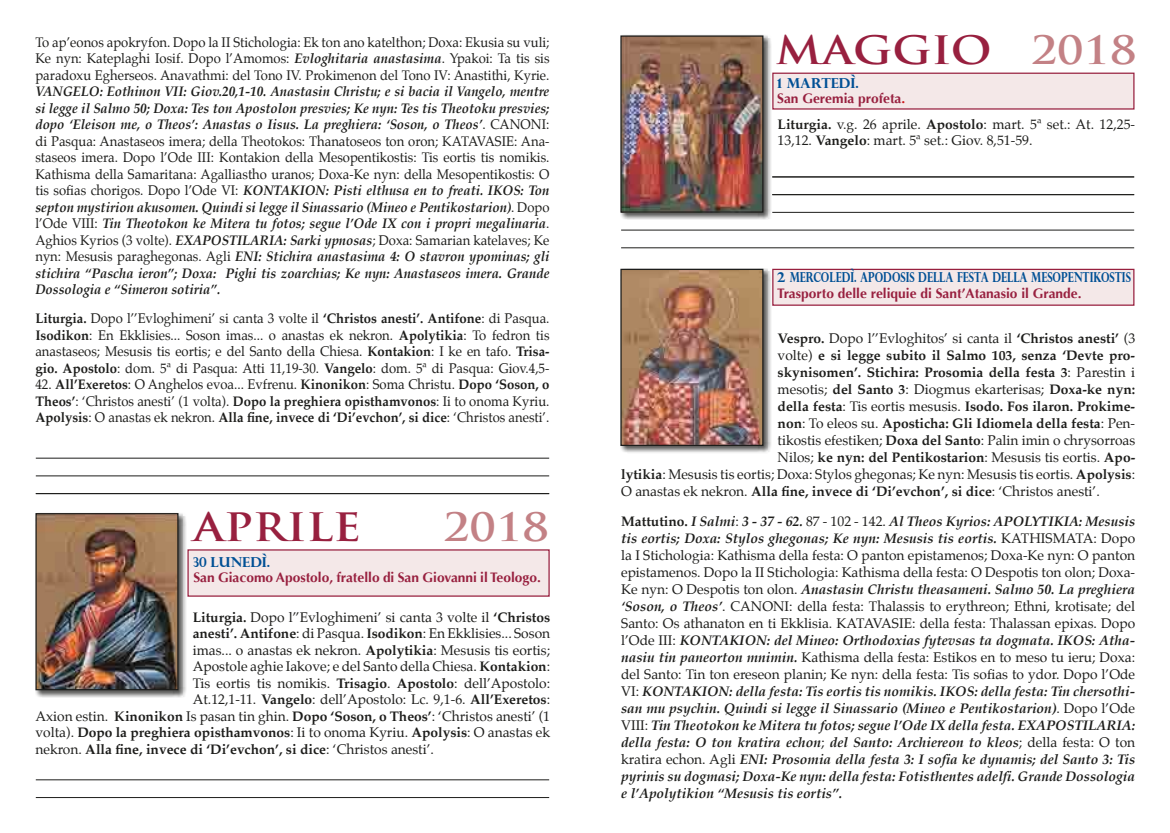
<style>
.page{position:relative;width:1170px;height:833px;background:#fff}
.page>*{position:absolute;margin:0;border:0;box-sizing:border-box;transform-origin:0 0}
.t1{font:700 38.12px "Trajan Pro";color:#98203f;scale:1.16 1}
.t2{font:700 38.12px "Trajan Pro";color:#c38185;scale:1.16 1}
.t3{font:italic 700 13.75px/17px "Palatino";color:#1d1d1b;text-align:justify}
.t4{font:italic 700 13.75px/16.5px "Palatino";color:#1d1d1b;text-align:justify;scale:.95 1}
.t5{font:13.75px/16.5px "Palatino";color:#1d1d1b}
.t6{font:13.75px/16.5px "Palatino";color:#1d1d1b;text-align:justify;scale:.95 1}
.t7{font:700 13.75px "Palatino";color:#1d1d1b}
.t8{font:700 13.75px "Optima";color:#98203f}
.t9{font:700 13.75px "Perpetua Titling";color:#005095}
.t10{font:700 13.75px "Perpetua Titling";color:#005095;scale:.82 1}
.s1{font-weight:700;font-style:italic}
.s2{font-weight:400;font-style:normal}
.s3{font-weight:700}
.s4{font-weight:400}
.s5{color:#c38185}
.s6{color:#cd171a}
.s7{font-style:normal}
</style>
<div class="page">
<div style="left:187px;top:549px;width:362px;height:47px;background:#f4e8e8"></div>
<hr style="left:36px;top:458px;width:513px;height:1px;background:#1d1d1b">
<hr style="left:36px;top:779px;width:513px;height:1px;background:#1d1d1b">
<hr style="left:36px;top:493px;width:513px;height:1px;background:#1d1d1b">
<hr style="left:36px;top:475px;width:513px;height:1px;background:#1d1d1b">
<hr style="left:36px;top:797px;width:513px;height:1px;background:#1d1d1b">
<div style="left:772px;top:73px;width:362px;height:37px;background:#f4e8e8;border:1px solid #98203f"></div>
<hr style="left:772px;top:194px;width:362px;height:1px;background:#1d1d1b">
<hr style="left:772px;top:177px;width:362px;height:1px;background:#1d1d1b">
<hr style="left:772px;top:212px;width:362px;height:1px;background:#1d1d1b">
<hr style="left:621px;top:230px;width:513px;height:1px;background:#1d1d1b">
<hr style="left:621px;top:247px;width:513px;height:1px;background:#1d1d1b">
<div style="left:772px;top:269px;width:362px;height:37px;background:#f4e8e8;border:1px solid #98203f"></div>
<div style="left:619px;top:268px;width:152px;height:185px;background:#1d1d1b;opacity:.75"></div>
<img style="left:622px;top:271px;width:139px;height:173px">
<div style="left:620px;top:269px;width:143px;height:177px;border:1px solid #1d1d1b"></div>
<div style="left:619px;top:35px;width:152px;height:185px;background:#1d1d1b;opacity:.75"></div>
<img style="left:622px;top:37px;width:139px;height:174px">
<div style="left:620px;top:35px;width:143px;height:178px;border:1px solid #1d1d1b"></div>
<div style="left:35px;top:512px;width:151px;height:185px;background:#1d1d1b;opacity:.75"></div>
<img style="left:37px;top:515px;width:139px;height:173px">
<div style="left:35px;top:513px;width:143px;height:177px;border:1px solid #1d1d1b"></div>
<p class="t6" style="left:35px;top:34px;width:542px">To ap’eonos apokryfon. Dopo la II Stichologia: Ek ton ano katelthon; Doxa: Ekusia su vuli; Ke nyn: Kateplaghi Iosif. Dopo l’Amomos: <span class="s1">Evloghitaria anastasima</span>. Ypakoi: Ta tis sis paradoxu Egherseos. Anavathmi: del Tono IV. Prokimenon del Tono IV: Anastithi, Kyrie.</p>
<p class="t4" style="left:35px;top:83px;width:542px">VANGELO: Eothinon VII: Giov.20,1-10. Anastasin Christu; e si bacia il Vangelo, mentre si legge il Salmo 50; Doxa: Tes ton Apostolon presvies; Ke nyn: Tes tis Theotoku presvies; dopo ‘Eleison me, o Theos’: Anastas o Iisus. La preghiera: ‘Soson, o Theos’<span class="s2">. CANONI: di Pasqua: Anastaseos imera; della Theotokos: Thanatoseos ton oron; KATAVASIE: Ana&shy;staseos imera. Dopo l’Ode III: Kontakion della Mesopentikostis: Tis eortis tis nomikis.<br>Kathisma della Samaritana: Agalliastho uranos; Doxa-Ke nyn: della Mesopentikostis: O tis sofias chorigos. Dopo l’Ode VI:</span> KONTAKION: Pisti elthusa en to freati. IKOS: Ton septon mystirion akusomen. Quindi si legge il Sinassario (Mineo e Pentikostarion)<span class="s2">. Dopo l’Ode VIII:</span> Tin Theotokon ke Mitera tu fotos; segue l’Ode IX con i propri megalinaria<span class="s2">.<br>Aghios Kyrios (3 volte).</span> EXAPOSTILARIA: Sarki ypnosas<span class="s2">; Doxa: Samarian katelaves; Ke nyn: Mesusis paraghegonas. Agli</span> ENI: Stichira anastasima 4: O stavron ypominas; gli stichira “Pascha ieron”; Doxa: Pighi tis zoarchias; Ke nyn: Anastaseos imera. Grande Dossologia e “Simeron sotiria”.</p>
<p class="t6" style="left:35px;top:310px;width:542px"><span class="s3">Liturgia.</span> Dopo l’’Evloghimeni’ si canta 3 volte il <span class="s3">‘Christos anesti’. Antifone</span>: di Pasqua.<br><span class="s3">Isodikon</span>: En Ekklisies... Soson imas... o anastas ek nekron. <span class="s3">Apolytikia</span>: To fedron tis anastaseos; Mesusis tis eortis; e del Santo della Chiesa. <span class="s3">Kontakion</span>: I ke en tafo. <span class="s3">Trisa&shy;gio. Apostolo</span>: dom. 5ª di Pasqua: Atti 11,19-30. <span class="s3">Vangelo</span>: dom. 5ª di Pasqua: Giov.4,5-</p>
<p class="t6" style="left:35px;top:376px;width:542px">42. <span class="s3">All’Exeretos</span>: O Anghelos evoa... Evfrenu. <span class="s3">Kinonikon</span>: Soma Christu. <span class="s3">Dopo ‘Soson, o Theos’</span>: ‘Christos anesti’ (1 volta). <span class="s3">Dopo la preghiera opisthamvonos</span>: Ii to onoma Kyriu.<br><span class="s3">Apolysis</span>: O anastas ek nekron. <span class="s3">Alla fine, invece di ‘Di’evchon’, si dice</span>: ‘Christos anesti’.</p>
<h1 class="t1" style="left:193px;top:504px;width:146px">APRILE</h1>
<h1 class="t2" style="left:443px;top:504px;width:93px">2018</h1>
<p class="t10" style="left:193px;top:553px;width:95px">30 LUNEDÌ.</p>
<p class="t8" style="left:193px;top:570px;width:349px">San Giacomo Apostolo, fratello di San Giovanni il Teologo.</p>
<p class="t5" style="left:193px;top:608px;width:359px"><span class="s3">Liturgia.</span> Dopo l’’Evloghimeni’ si canta 3 volte il <span class="s3">‘Christos</span></p>
<p class="t5" style="left:193px;top:625px;width:359px"><span class="s3">anesti’. Antifone</span>: di Pasqua. <span class="s3">Isodikon</span>: En Ekklisies... Soson</p>
<p class="t5" style="left:193px;top:641px;width:359px">imas... o anastas ek nekron. <span class="s3">Apolytikia</span>: Mesusis tis eortis;</p>
<p class="t5" style="left:193px;top:658px;width:359px">Apostole aghie Iakove; e del Santo della Chiesa. <span class="s3">Kontakion</span>:</p>
<p class="t5" style="left:193px;top:674px;width:359px">Tis eortis tis nomikis. <span class="s3">Trisagio</span>. <span class="s3">Apostolo</span>: dell’Apostolo:</p>
<p class="t5" style="left:193px;top:691px;width:359px">At.12,1-11. <span class="s3">Vangelo</span>: dell’Apostolo: Lc. 9,1-6. <span class="s3">All’Exeretos</span>:</p>
<p class="t5" style="left:35px;top:707px;width:516px">Axion estin. <span class="s3">Kinonikon</span> Is pasan tin ghin. <span class="s3">Dopo ‘Soson, o Theos’</span>: ‘Christos anesti’ (1</p>
<p class="t7" style="left:35px;top:720px;width:516px"><span class="s4">volta).</span> Dopo la preghiera opisthamvonos<span class="s4">: Ii to onoma Kyriu.</span> Apolysis<span class="s4">: O anastas ek</span></p>
<p class="t7" style="left:35px;top:737px;width:400px"><span class="s4">nekron.</span> Alla fine, invece di ‘Di’evchon’, si dice<span class="s4">: ‘Christos anesti’.</span></p>
<h1 class="t1" style="left:775px;top:26px;width:312px">MAGGIO <span class="s5">2018</span></h1>
<p class="t9" style="left:777px;top:74px;width:83px">1 MARTEDÌ.</p>
<p class="t8" style="left:777px;top:91px;width:130px">San Geremia profeta<span class="s6">.</span></p>
<p class="t5" style="left:777px;top:116px;width:359px"><span class="s3">Liturgia.</span> v.g. 26 aprile. <span class="s3">Apostolo</span>: mart. 5ª set.: At. 12,25-<br>13,12. <span class="s3">Vangelo</span>: mart. 5ª set.: Giov. 8,51-59.</p>
<p class="t9" style="left:777px;top:269px;width:355px">2 MERCOLEDÌ. APODOSIS DELLA FESTA DELLA MESOPENTIKOSTIS</p>
<p class="t8" style="left:777px;top:286px;width:306px">Trasporto delle reliquie di Sant’Atanasio il Grande.</p>
<p class="t5" style="left:777px;top:330px;width:359px"><span class="s3">Vespro.</span> Dopo l’’Evloghitos’ si canta il <span class="s3">‘Christos anesti’</span> (3</p>
<p class="t7" style="left:777px;top:344px;width:359px"><span class="s4">volte)</span> e si legge subito il Salmo 103, senza ‘Devte pro-</p>
<p class="t7" style="left:777px;top:361px;width:359px">skynisomen’. Stichira: Prosomia della festa 3<span class="s4">: Parestin i</span></p>
<p class="t5" style="left:777px;top:381px;width:359px">mesotis; <span class="s3">del Santo 3</span>: Diogmus ekarterisas; <span class="s3">Doxa-ke nyn:</span></p>
<p class="t7" style="left:777px;top:395px;width:359px">della festa<span class="s4">: Tis eortis mesusis.</span> Isodo. Fos ilaron. Prokime-</p>
<p class="t7" style="left:777px;top:412px;width:359px">non<span class="s4">: To eleos su.</span> Aposticha: Gli Idiomela della festa<span class="s4">: Pen-</span></p>
<p class="t5" style="left:777px;top:432px;width:359px">tikostis efestiken; <span class="s3">Doxa del Santo</span>: Palin imin o chrysorroas</p>
<p class="t7" style="left:777px;top:446px;width:359px"><span class="s4">Nilos;</span> ke nyn: del Pentikostarion<span class="s4">: Mesusis tis eortis.</span> Apo-</p>
<p class="t5" style="left:621px;top:466px;width:515px"><span class="s3">lytikia</span>: Mesusis tis eortis; Doxa: Stylos ghegonas; Ke nyn: Mesusis tis eortis. <span class="s3">Apolysis</span>:</p>
<p class="t5" style="left:621px;top:483px;width:480px">O anastas ek nekron. <span class="s3">Alla fine, invece di ‘Di’evchon’, si dice</span>: ‘Christos anesti’.</p>
<p class="t3" style="left:621px;top:513px;width:515px"><span class="s7">Mattutino.</span> I Salmi<span class="s2">:</span> 3 - 37 - 62. <span class="s2">87 - 102 - 142.</span> Al Theos Kyrios: APOLYTIKIA: Mesusis tis eortis; Doxa: Stylos ghegonas; Ke nyn: Mesusis tis eortis. <span class="s2">KATHISMATA: Dopo la I Stichologia: Kathisma della festa: O panton epistamenos; Doxa-Ke nyn: O panton epistamenos. Dopo la II Stichologia: Kathisma della festa: O Despotis ton olon; Doxa-Ke nyn: O Despotis ton olon.</span> Anastasin Christu theasameni. Salmo 50. La preghiera ‘Soson, o Theos’<span class="s2">. CANONI: della festa: Thalassis to erythreon; Ethni, krotisate; del Santo: Os athanaton en ti Ekklisia. KATAVASIE: della festa: Thalassan epixas. Dopo l’Ode III:</span> KONTAKION: del Mineo: Orthodoxias fytevsas ta dogmata. IKOS: Atha&shy;nasiu tin paneorton mnimin. <span class="s2">Kathisma della festa: Estikos en to meso tu ieru; Doxa: del Santo: Tin ton ereseon planin; Ke nyn: della festa: Tis sofias to ydor. Dopo l’Ode VI:</span> KONTAKION: della festa: Tis eortis tis nomikis. IKOS: della festa: Tin chersothi&shy;san mu psychin. Quindi si legge il Sinassario (Mineo e Pentikostarion)<span class="s2">. Dopo l’Ode VIII:</span> Tin Theotokon ke Mitera tu fotos; segue l’Ode IX della festa. EXAPOSTILARIA: della festa: O ton kratira echon<span class="s2">;</span> del Santo: Archiereon to kleos<span class="s2">; della festa: O ton kratira echon. Agli</span> ENI: Prosomia della festa 3: I sofia ke dynamis; del Santo 3: Tis pyrinis su dogmasi; Doxa-Ke nyn: della festa: Fotisthentes adelfi. Grande Dossologia e l’Apolytikion “Mesusis tis eortis”.</p>
</div>
